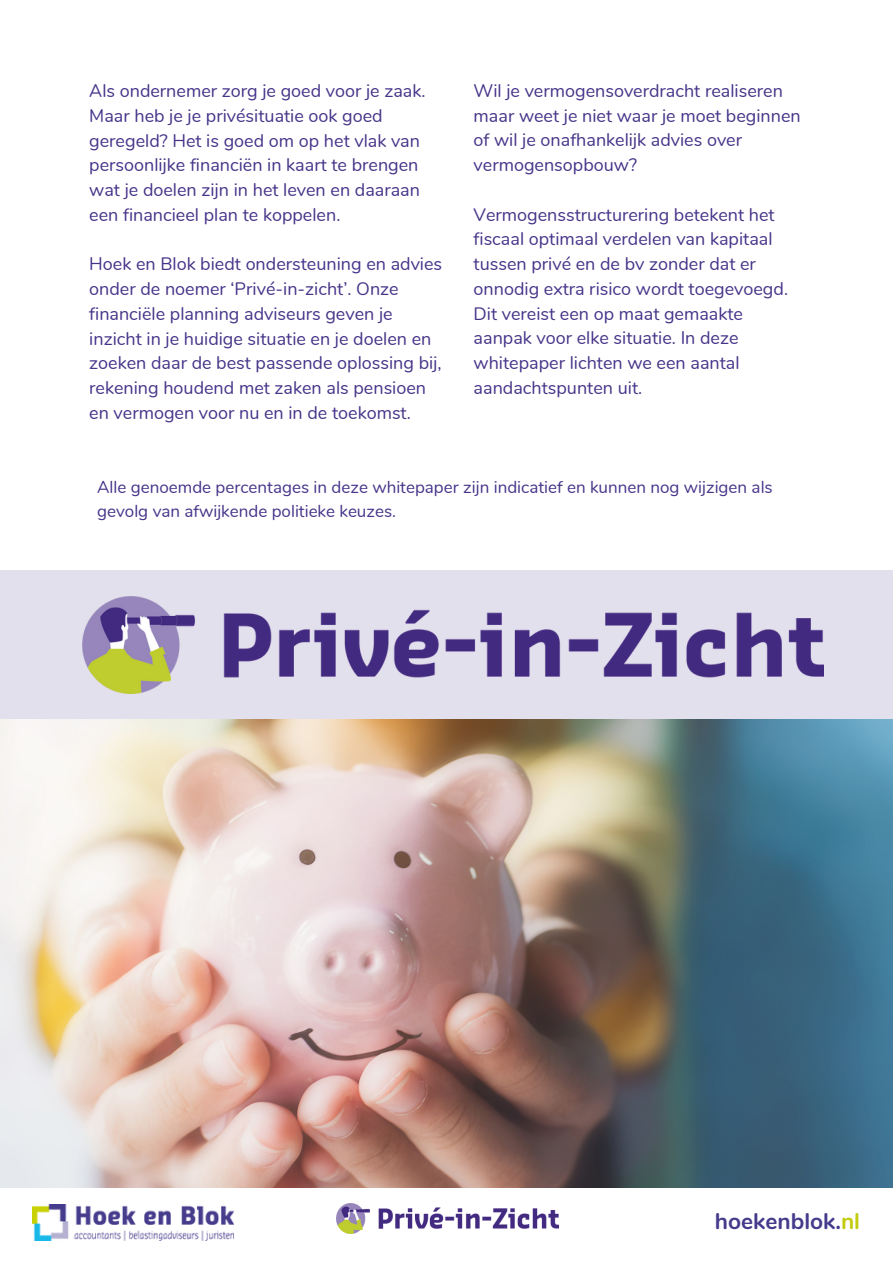
<style>
.page{position:relative;width:893px;height:1264px;background:#fff}
.page>*{position:absolute;margin:0;border:0;box-sizing:border-box;transform-origin:0 0}
.t1{font:700 22.65px "Nunito";color:#453b8c}
.t2{font:18px/24.8px "Nunito";color:#473489}
.t3{font:16.95px/23.4px "Nunito";color:#473489}
.s1{color:#c3cb0e}
</style>
<div class="page">
<div style="left:0;top:570px;width:892px;height:169px;background:#e3e0ed"></div>
<img style="left:82px;top:597px;width:741px;height:96px">
<img style="left:33px;top:1204px;width:201px;height:36px">
<img style="left:336px;top:1203px;width:222px;height:30px">
<img style="left:0;top:720px;width:892px;height:467px">
<p class="t2" style="left:89px;top:79px;width:338px">Als ondernemer zorg je goed voor je zaak.<br>Maar heb je je privésituatie ook goed geregeld? Het is goed om op het vlak van persoonlijke financiën in kaart te brengen wat je doelen zijn in het leven en daaraan een financieel plan te koppelen.</p>
<p class="t2" style="left:89px;top:252px;width:354px">Hoek en Blok biedt ondersteuning en advies onder de noemer ‘Privé-in-zicht’. Onze financiële planning adviseurs geven je inzicht in je huidige situatie en je doelen en zoeken daar de best passende oplossing bij, rekening houdend met zaken als pensioen en vermogen voor nu en in de toekomst.</p>
<p class="t2" style="left:473px;top:79px;width:328px">Wil je vermogensoverdracht realiseren maar weet je niet waar je moet beginnen of wil je onafhankelijk advies over vermogensopbouw?</p>
<p class="t2" style="left:473px;top:202px;width:316px">Vermogensstructurering betekent het fiscaal optimaal verdelen van kapitaal tussen privé en de bv zonder dat er onnodig extra risico wordt toegevoegd.<br>Dit vereist een op maat gemaakte aanpak voor elke situatie. In deze whitepaper lichten we een aantal aandachtspunten uit.</p>
<p class="t3" style="left:97px;top:476px;width:677px">Alle genoemde percentages in deze whitepaper zijn indicatief en kunnen nog wijzigen als gevolg van afwijkende politieke keuzes.</p>
<p class="t1" style="left:715px;top:1205px;width:146px">hoekenblok.<span class="s1">nl</span></p>
</div>
